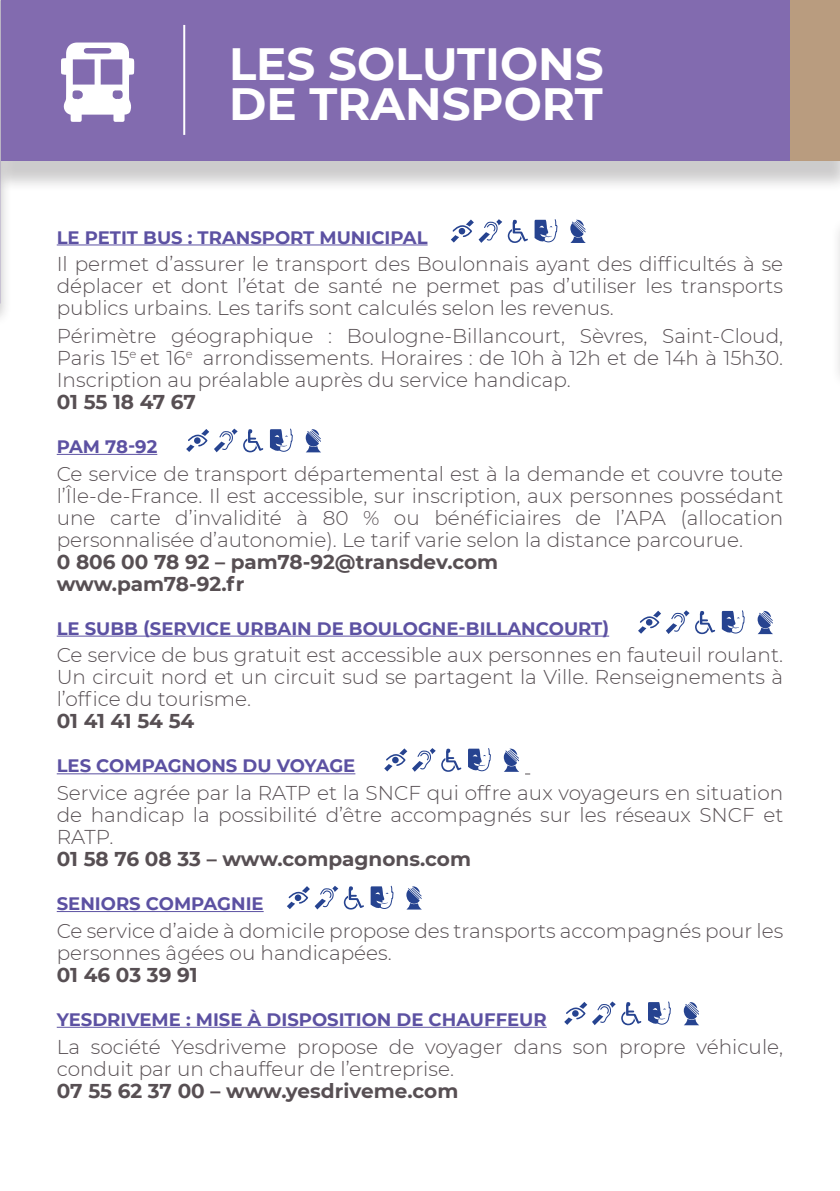
<style>
.page{position:relative;width:840px;height:1191px;background:#fff}
.page>*{position:absolute;margin:0;border:0;box-sizing:border-box;transform-origin:0 0}
.t1{font:700 45.2px "Montserrat";color:#fff}
.TITRE{font:300 20px/22px "Montserrat";color:#574f53;text-align:justify}
.t2{font:700 20px "Montserrat";letter-spacing:-.005em;color:#574f53}
.TITRE-2{font:700 18px "Montserrat";color:#5c51a2}
</style>
<div class="page">
<div style="left:0;top:0;width:12px;height:327px;background:#231f20;opacity:.3"></div>
<hr style="left:57px;top:244px;width:370px;height:1px;background:#5c51a2">
<hr style="left:57px;top:454px;width:100px;height:1px;background:#5c51a2">
<hr style="left:57px;top:635px;width:552px;height:1px;background:#5c51a2">
<hr style="left:57px;top:773px;width:298px;height:1px;background:#5c51a2">
<hr style="left:57px;top:911px;width:206px;height:1px;background:#5c51a2">
<hr style="left:57px;top:1026px;width:489px;height:1px;background:#5c51a2">
<svg style="left:534px;top:219px;width:23px;height:23px"></svg>
<svg style="left:451px;top:219px;width:76px;height:24px"></svg>
<svg style="left:570px;top:219px;width:15px;height:24px"></svg>
<svg style="left:186px;top:428px;width:51px;height:24px"></svg>
<svg style="left:270px;top:428px;width:22px;height:24px"></svg>
<svg style="left:243px;top:429px;width:20px;height:23px"></svg>
<svg style="left:305px;top:429px;width:16px;height:23px"></svg>
<svg style="left:721px;top:610px;width:23px;height:23px"></svg>
<svg style="left:638px;top:610px;width:77px;height:24px"></svg>
<svg style="left:757px;top:610px;width:15px;height:24px"></svg>
<svg style="left:384px;top:748px;width:51px;height:23px"></svg>
<svg style="left:468px;top:748px;width:22px;height:23px"></svg>
<svg style="left:441px;top:748px;width:20px;height:24px"></svg>
<svg style="left:503px;top:748px;width:27px;height:26px"></svg>
<svg style="left:370px;top:885px;width:23px;height:24px"></svg>
<svg style="left:287px;top:886px;width:77px;height:23px"></svg>
<svg style="left:406px;top:886px;width:15px;height:23px"></svg>
<svg style="left:648px;top:1001px;width:22px;height:23px"></svg>
<svg style="left:564px;top:1001px;width:77px;height:24px"></svg>
<svg style="left:683px;top:1002px;width:15px;height:23px"></svg>
<div style="left:0;top:0;width:839px;height:192px;background:#231f20;opacity:.23"></div>
<div style="left:1px;top:0;width:838px;height:160px;background:#826baf"></div>
<hr style="left:839px;top:209px;width:1px;height:148px;background:#826baf">
<div style="left:790px;top:0;width:49px;height:160px;background:#b99c7f"></div>
<hr style="left:183px;top:25px;width:2px;height:110px;background:#fff">
<svg style="left:61px;top:43px;width:73px;height:79px"></svg>
<p class="t1" style="left:229px;top:31px;width:376px">LES SOLUTIONS</p>
<p class="t1" style="left:229px;top:71px;width:375px">DE TRANSPORT</p>
<p class="TITRE-2" style="left:57px;top:224px;width:372px">LE PETIT BUS : TRANSPORT MUNICIPAL</p>
<p class="TITRE" style="left:57px;top:252px;width:727px">Il permet d’assurer le transport des Boulonnais ayant des difficultés à se déplacer et dont l’état de santé ne permet pas d’utiliser les transports publics urbains. Les tarifs sont calculés selon les revenus.</p>
<p class="TITRE" style="left:57px;top:324px;width:727px">Périmètre géographique : Boulogne-Billancourt, Sèvres, Saint-Cloud, Paris 15<sup>e</sup> et 16<sup>e</sup> arrondissements. Horaires : de 10h à 12h et de 14h à 15h30.<br>Inscription au préalable auprès du service handicap.</p>
<p class="t2" style="left:57px;top:387px;width:141px">01 55 18 47 67</p>
<p class="TITRE-2" style="left:57px;top:433px;width:102px">PAM 78-92</p>
<p class="TITRE" style="left:57px;top:462px;width:727px">Ce service de transport départemental est à la demande et couvre toute l’Île-de-France. Il est accessible, sur inscription, aux personnes possédant une carte d’invalidité à 80 % ou bénéficiaires de l’APA (allocation personnalisée d’autonomie). Le tarif varie selon la distance parcourue.</p>
<p class="t2" style="left:57px;top:547px;width:443px">0 806 00 78 92 – pam78-92@transdev.com</p>
<p class="t2" style="left:57px;top:569px;width:189px">www.pam78-92.fr</p>
<p class="TITRE-2" style="left:57px;top:615px;width:553px">LE SUBB (SERVICE URBAIN DE BOULOGNE-BILLANCOURT)</p>
<p class="TITRE" style="left:57px;top:643px;width:727px">Ce service de bus gratuit est accessible aux personnes en fauteuil roulant.<br>Un circuit nord et un circuit sud se partagent la Ville. Renseignements à l’office du tourisme.</p>
<p class="t2" style="left:57px;top:707px;width:139px">01 41 41 54 54</p>
<p class="TITRE-2" style="left:57px;top:753px;width:300px">LES COMPAGNONS DU VOYAGE</p>
<p class="TITRE" style="left:57px;top:781px;width:727px">Service agrée par la RATP et la SNCF qui offre aux voyageurs en situation de handicap la possibilité d’être accompagnés sur les réseaux SNCF et RATP.</p>
<p class="t2" style="left:57px;top:844px;width:415px">01 58 76 08 33 – www.compagnons.com</p>
<p class="TITRE-2" style="left:57px;top:891px;width:208px">SENIORS COMPAGNIE</p>
<p class="TITRE" style="left:57px;top:919px;width:727px">Ce service d’aide à domicile propose des transports accompagnés pour les personnes âgées ou handicapées.</p>
<p class="t2" style="left:57px;top:960px;width:142px">01 46 03 39 91</p>
<p class="TITRE-2" style="left:57px;top:1006px;width:491px">YESDRIVEME : MISE À DISPOSITION DE CHAUFFEUR</p>
<p class="TITRE" style="left:57px;top:1034px;width:727px">La société Yesdriveme propose de voyager dans son propre véhicule, conduit par un chauffeur de l’entreprise.</p>
<p class="t2" style="left:57px;top:1076px;width:403px">07 55 62 37 00 – www.yesdriveme.com</p>
</div>
